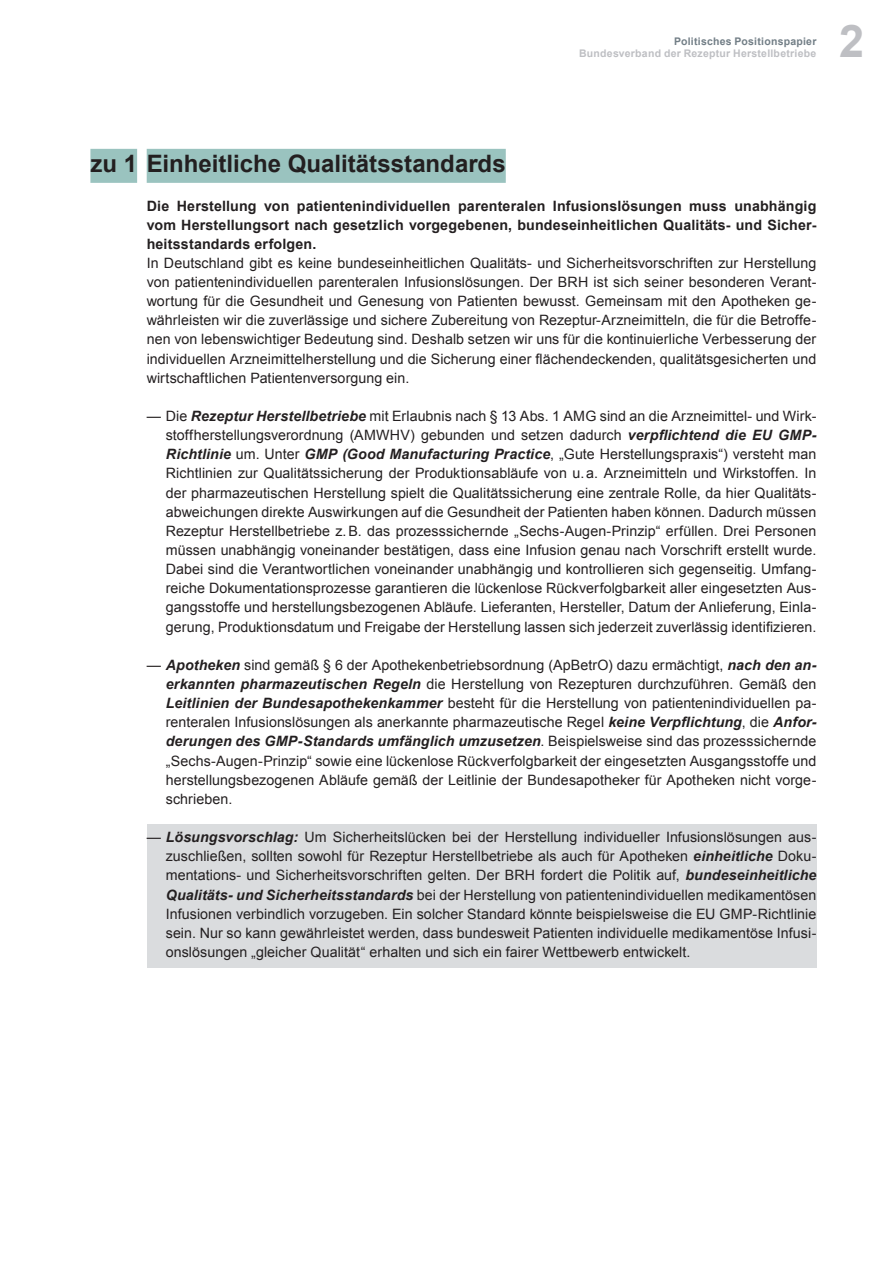
<style>
.page{position:relative;width:893px;height:1263px;background:#fff}
.page>*{position:absolute;margin:0;border:0;box-sizing:border-box;transform-origin:0 0}
.t1{font:700 45px "Arial";color:#bebfc3}
.t2{font:700 24px "Arial";color:#231f20}
.t3{font:14.25px/19.2px "Arial";letter-spacing:.005em;color:#231f20;text-align:justify}
.t4{font:700 14.25px/19.2px "Arial";letter-spacing:.01em;color:#231f20;text-align:justify}
.t5{font:700 10.5px "Arial";letter-spacing:.02em;color:#bebfc3}
.t6{font:700 10.5px "Arial";letter-spacing:.025em;color:#727e86}
.s1{font-weight:700;font-style:italic}
</style>
<div class="page">
<div style="left:147px;top:824px;width:669px;height:143px;background:#dadcde"></div>
<div style="left:147px;top:149px;width:359px;height:34px;background:#9ac3bf"></div>
<div style="left:90px;top:149px;width:47px;height:34px;background:#9ac3bf"></div>
<p class="t6" style="left:674px;top:34px;width:144px">Politisches Positionspapier</p>
<p class="t5" style="left:579px;top:47px;width:239px">Bundesverband der Rezeptur Herstellbetriebe</p>
<h1 class="t1" style="left:839px;top:12px;width:27px">2</h1>
<h2 class="t2" style="left:90px;top:148px;width:417px">zu 1 Einheitliche Qualitätsstandards</h2>
<p class="t4" style="left:147px;top:196px;width:671px">Die Herstellung von patientenindividuellen parenteralen Infusionslösungen muss unabhängig vom Herstellungsort nach gesetzlich vorgegebenen, bundeseinheitlichen Qualitäts- und Sicher&shy;heitsstandards erfolgen.</p>
<p class="t3" style="left:147px;top:253px;width:671px">In Deutschland gibt es keine bundeseinheitlichen Qualitäts- und Sicherheitsvorschriften zur Herstellung von patientenindividuellen parenteralen Infusionslösungen. Der BRH ist sich seiner besonderen Verant&shy;wortung für die Gesundheit und Genesung von Patienten bewusst. Gemeinsam mit den Apotheken ge&shy;währleisten wir die zuverlässige und sichere Zubereitung von Rezeptur-Arzneimitteln, die für die Betroffe&shy;nen von lebenswichtiger Bedeutung sind. Deshalb setzen wir uns für die kontinuierliche Verbesserung der individuellen Arzneimittelherstellung und die Sicherung einer flächendeckenden, qualitätsgesicherten und wirtschaftlichen Patientenversorgung ein.</p>
<p class="t3" style="left:166px;top:407px;width:652px;text-indent:-19px">— Die <span class="s1">Rezeptur Herstellbetriebe</span> mit Erlaubnis nach § 13 Abs. 1 AMG sind an die Arzneimittel- und Wirk&shy;stoffherstellungsverordnung (AMWHV) gebunden und setzen dadurch <span class="s1">verpflichtend die EU GMP-Richtlinie</span> um. Unter <span class="s1">GMP (Good Manufacturing Practice</span>, „Gute Herstellungspraxis“) versteht man Richtlinien zur Qualitätssicherung der Produktionsabläufe von u.a. Arzneimitteln und Wirkstoffen. In der pharmazeutischen Herstellung spielt die Qualitätssicherung eine zentrale Rolle, da hier Qualitäts&shy;abweichungen direkte Auswirkungen auf die Gesundheit der Patienten haben können. Dadurch müssen Rezeptur Herstellbetriebe z.B. das prozesssichernde „Sechs-Augen-Prinzip“ erfüllen. Drei Personen müssen unabhängig voneinander bestätigen, dass eine Infusion genau nach Vorschrift erstellt wurde.<br>Dabei sind die Verantwortlichen voneinander unabhängig und kontrollieren sich gegenseitig. Umfang&shy;reiche Dokumentationsprozesse garantieren die lückenlose Rückverfolgbarkeit aller eingesetzten Aus&shy;gangsstoffe und herstellungsbezogenen Abläufe. Lieferanten, Hersteller, Datum der Anlieferung, Einla&shy;gerung, Produktionsdatum und Freigabe der Herstellung lassen sich jederzeit zuverlässig identifizieren.</p>
<p class="t3" style="left:166px;top:655px;width:652px;text-indent:-19px">— <span class="s1">Apotheken</span> sind gemäß § 6 der Apothekenbetriebsordnung (ApBetrO) dazu ermächtigt, <span class="s1">nach den an&shy;erkannten pharmazeutischen Regeln</span> die Herstellung von Rezepturen durchzuführen. Gemäß den <span class="s1">Leitlinien der Bundesapothekenkammer</span> besteht für die Herstellung von patientenindividuellen pa&shy;renteralen Infusionslösungen als anerkannte pharmazeutische Regel <span class="s1">keine Verpflichtung</span>, die <span class="s1">Anfor&shy;derungen des GMP-Standards umfänglich umzusetzen</span>. Beispielsweise sind das prozesssichernde „Sechs-Augen-Prinzip“ sowie eine lückenlose Rückverfolgbarkeit der eingesetzten Ausgangsstoffe und herstellungsbezogenen Abläufe gemäß der Leitlinie der Bundesapotheker für Apotheken nicht vorge&shy;schrieben.</p>
<p class="t3" style="left:166px;top:828px;width:652px;text-indent:-19px">— <span class="s1">Lösungsvorschlag:</span> Um Sicherheitslücken bei der Herstellung individueller Infusionslösungen aus&shy;zuschließen, sollten sowohl für Rezeptur Herstellbetriebe als auch für Apotheken <span class="s1">einheitliche</span> Doku&shy;mentations- und Sicherheitsvorschriften gelten. Der BRH fordert die Politik auf, <span class="s1">bundeseinheitliche Qualitäts- und Sicherheitsstandards</span> bei der Herstellung von patientenindividuellen medikamentösen Infusionen verbindlich vorzugeben. Ein solcher Standard könnte beispielsweise die EU GMP-Richtlinie sein. Nur so kann gewährleistet werden, dass bundesweit Patienten individuelle medikamentöse Infusi&shy;onslösungen „gleicher Qualität“ erhalten und sich ein fairer Wettbewerb entwickelt.</p>
</div>
